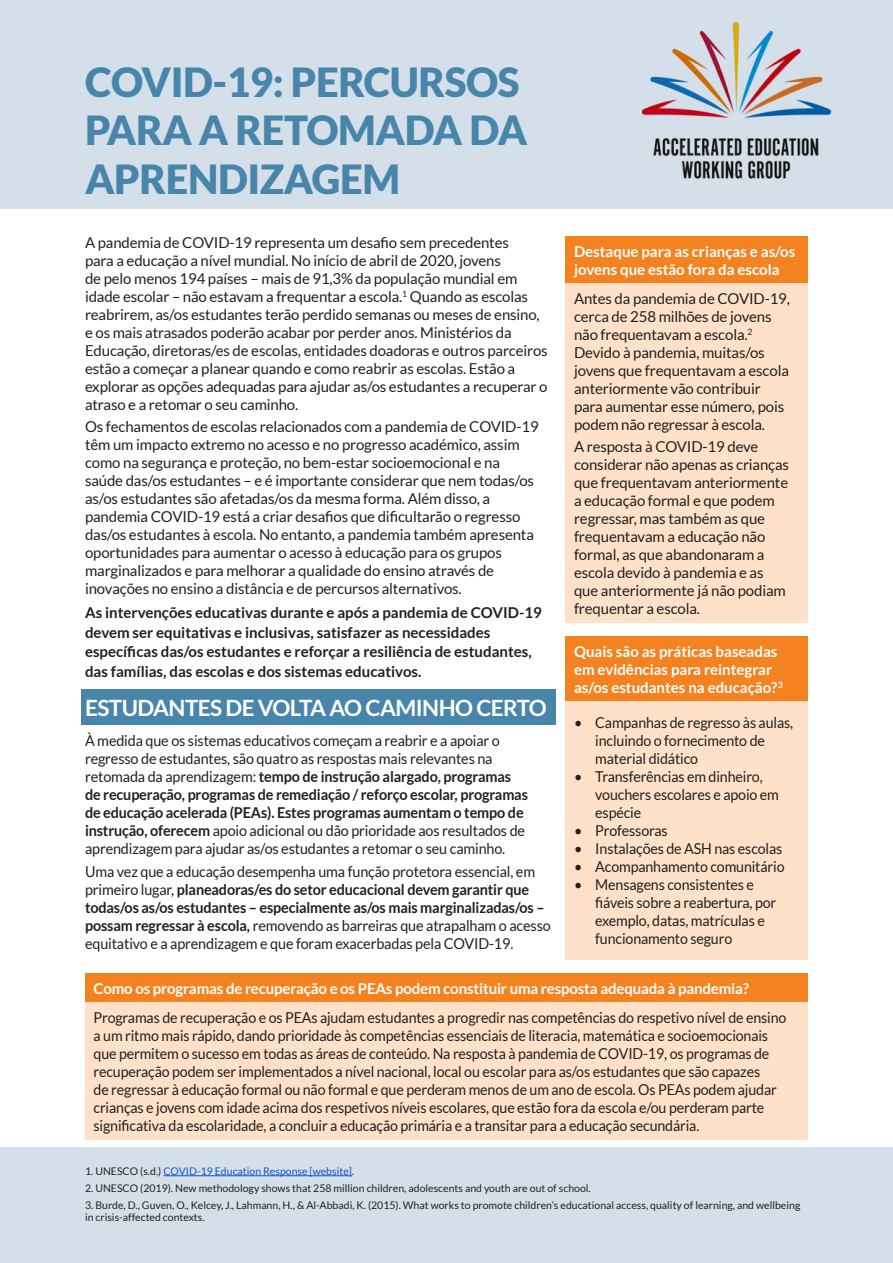
<style>
.page{position:relative;width:893px;height:1263px;background:#fff}
.page>*{position:absolute;margin:0;border:0;box-sizing:border-box;transform-origin:0 0}
.t1{font:900 40.2px/48.2px "Lato";letter-spacing:-.01em;color:#4785aa}
.t2{font:700 22.5px "Lato";letter-spacing:-.025em;color:#fff}
.Paragraph{font:15px/18px "Lato";letter-spacing:-.01em;color:#231f20}
.Paragraph-2{font:15px/18px "Lato";letter-spacing:-.01em;color:#231f20;scale:.95 1}
.Paragraph-3{font:15px/18px "Lato";letter-spacing:-.01em;color:#231f20;scale:.96 1}
.t3{font:700 15px/19.5px "Lato";color:#231f20}
.t4{font:700 15px/18px "Lato";color:#fff}
.t5{font:10.5px/12.6px "Lato";color:#231f20}
.t6{font:10.5px "Lato";color:#15c}
.s1{font-weight:700}
.s2{color:#231f20}
</style>
<div class="page">
<div style="left:0;top:0;width:893px;height:208px;background:#d5dfe9"></div>
<div style="left:0;top:1147px;width:893px;height:116px;background:#d5dfe9"></div>
<div style="left:566px;top:236px;width:242px;height:47px;background:#f58220"></div>
<div style="left:566px;top:283px;width:242px;height:339px;background:#fee1c8"></div>
<div style="left:566px;top:636px;width:242px;height:65px;background:#f58220"></div>
<div style="left:566px;top:701px;width:242px;height:258px;background:#fee1c8"></div>
<div style="left:85px;top:973px;width:723px;height:29px;background:#f58220"></div>
<div style="left:85px;top:1002px;width:723px;height:137px;background:#fee1c8"></div>
<div style="left:81px;top:689px;width:474px;height:35px;background:#4785aa"></div>
<hr style="left:163px;top:1175px;width:189px;height:1px;background:#15c">
<svg style="left:602px;top:208px;width:270px;height:1px"></svg>
<img style="left:641px;top:21px;width:191px;height:158px">
<p class="t1" style="left:85px;top:58px;width:444px">COVID-19: PERCURSOS<br>PARA A RETOMADA DA<br>APRENDIZAGEM</p>
<p class="Paragraph" style="left:85px;top:234px;width:464px">A pandemia de COVID-19 representa um desafio sem precedentes<br>para a educação a nível mundial. No início de abril de 2020, jovens<br>de pelo menos 194 países – mais de 91,3% da população mundial em idade escolar – não estavam a frequentar a escola.<sup>1</sup> Quando as escolas reabrirem, as/os estudantes terão perdido semanas ou meses de ensino, e os mais atrasados poderão acabar por perder anos. Ministérios da Educação, diretoras/es de escolas, entidades doadoras e outros parceiros estão a começar a planear quando e como reabrir as escolas. Estão a explorar as opções adequadas para ajudar as/os estudantes a recuperar o atraso e a retomar o seu caminho.</p>
<p class="Paragraph" style="left:85px;top:418px;width:455px">Os fechamentos de escolas relacionados com a pandemia de COVID-19 têm um impacto extremo no acesso e no progresso académico, assim como na segurança e proteção, no bem-estar socioemocional e na saúde das/os estudantes – e é importante considerar que nem todas/os as/os estudantes são afetadas/os da mesma forma. Além disso, a pandemia COVID-19 está a criar desafios que dificultarão o regresso das/os estudantes à escola. No entanto, a pandemia também apresenta oportunidades para aumentar o acesso à educação para os grupos marginalizados e para melhorar a qualidade do ensino através de inovações no ensino a distância e de percursos alternativos.</p>
<p class="t3" style="left:85px;top:603px;width:458px">As intervenções educativas durante e após a pandemia de COVID-19 devem ser equitativas e inclusivas, satisfazer as necessidades específicas das/os estudantes e reforçar a resiliência de estudantes, das famílias, das escolas e dos sistemas educativos.</p>
<h1 class="t2" style="left:85px;top:694px;width:463px">ESTUDANTES DE VOLTA AO CAMINHO CERTO</h1>
<p class="Paragraph-3" style="left:85px;top:732px;width:463px">À medida que os sistemas educativos começam a reabrir e a apoiar o regresso de estudantes, são quatro as respostas mais relevantes na retomada da aprendizagem: <span class="s1">tempo de instrução alargado, programas de recuperação, programas de remediação / reforço escolar, programas de educação acelerada (PEAs). Estes programas aumentam o tempo de instrução, oferecem</span> apoio adicional ou dão prioridade aos resultados de aprendizagem para ajudar as/os estudantes a retomar o seu caminho.</p>
<p class="Paragraph-3" style="left:85px;top:862px;width:487px">Uma vez que a educação desempenha uma função protetora essencial, em primeiro lugar, <span class="s1">planeadoras/es do setor educacional devem garantir que todas/os as/os estudantes – especialmente as/os mais marginalizadas/os – possam regressar à escola,</span> removendo as barreiras que atrapalham o acesso equitativo e a aprendizagem e que foram exacerbadas pela COVID-19.</p>
<p class="t4" style="left:574px;top:242px;width:223px">Destaque para as crianças e as/os jovens que estão fora da escola</p>
<p class="Paragraph" style="left:574px;top:289px;width:217px">Antes da pandemia de COVID-19, cerca de 258 milhões de jovens não frequentavam a escola.<sup>2<br></sup>Devido à pandemia, muitas/os jovens que frequentavam a escola anteriormente vão contribuir para aumentar esse número, pois podem não regressar à escola.</p>
<p class="Paragraph" style="left:574px;top:437px;width:217px">A resposta à COVID-19 deve considerar não apenas as crianças que frequentavam anteriormente a educação formal e que podem regressar, mas também as que frequentavam a educação não formal, as que abandonaram a escola devido à pandemia e as que anteriormente já não podiam frequentar a escola.</p>
<p class="t4" style="left:574px;top:642px;width:210px">Quais são as práticas baseadas em evidências para reintegrar as/os estudantes na educação?<sup>3</sup></p>
<p class="Paragraph-2" style="left:595px;top:714px;width:210px;text-indent:-21px">• Campanhas de regresso às aulas, incluindo o fornecimento de material didático</p>
<p class="Paragraph-2" style="left:595px;top:768px;width:195px;text-indent:-21px">• Transferências em dinheiro, vouchers escolares e apoio em espécie</p>
<p class="Paragraph-2" style="left:574px;top:822px;width:100px">• Professoras</p>
<p class="Paragraph-2" style="left:574px;top:840px;width:221px">• Instalações de ASH nas escolas</p>
<p class="Paragraph-2" style="left:574px;top:858px;width:223px">• Acompanhamento comunitário</p>
<p class="Paragraph-2" style="left:595px;top:876px;width:192px;text-indent:-21px">• Mensagens consistentes e fiáveis sobre a reabertura, por exemplo, datas, matrículas e funcionamento seguro</p>
<p class="t4" style="left:94px;top:979px;width:657px">Como os programas de recuperação e os PEAs podem constituir uma resposta adequada à pandemia?</p>
<p class="Paragraph-2" style="left:94px;top:1008px;width:731px">Programas de recuperação e os PEAs ajudam estudantes a progredir nas competências do respetivo nível de ensino a um ritmo mais rápido, dando prioridade às competências essenciais de literacia, matemática e socioemocionais que permitem o sucesso em todas as áreas de conteúdo. Na resposta à pandemia de COVID-19, os programas de recuperação podem ser implementados a nível nacional, local ou escolar para as/os estudantes que são capazes<br>de regressar à educação formal ou não formal e que perderam menos de um ano de escola. Os PEAs podem ajudar crianças e jovens com idade acima dos respetivos níveis escolares, que estão fora da escola e/ou perderam parte significativa da escolaridade, a concluir a educação primária e a transitar para a educação secundária.</p>
<p class="t6" style="left:85px;top:1165px;width:270px"><span class="s2">1. UNESCO (s.d.)</span> COVID-19 Education Response [website]<span class="s2">.</span></p>
<p class="t5" style="left:85px;top:1182px;width:507px">2. UNESCO (2019). New methodology shows that 258 million children, adolescents and youth are out of school.</p>
<p class="t5" style="left:85px;top:1198px;width:717px">3. Burde, D., Guven, O., Kelcey, J., Lahmann, H., &amp; Al-Abbadi, K. (2015). What works to promote children’s educational access, quality of learning, and wellbeing in crisis-affected contexts.</p>
</div>
